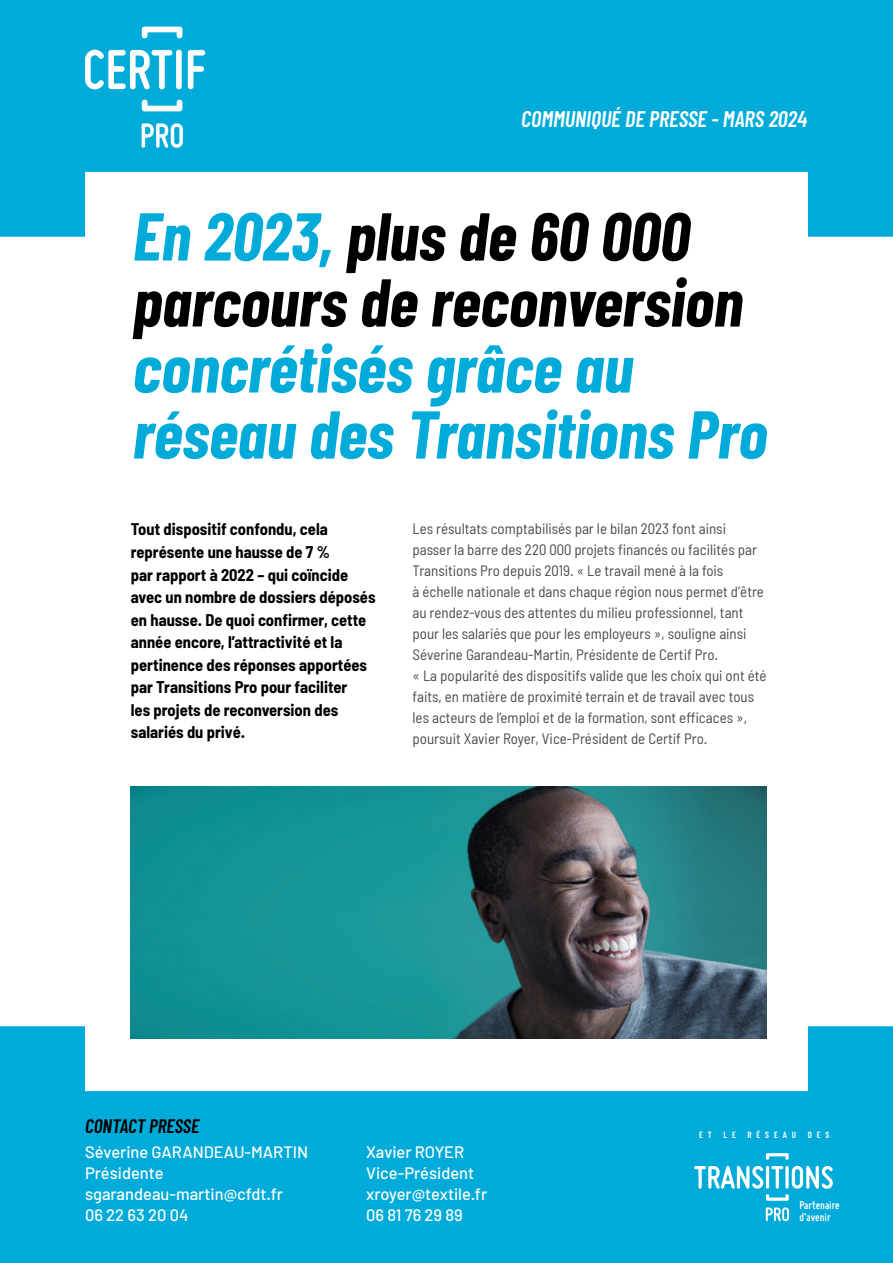
<style>
.page{position:relative;width:893px;height:1263px;background:#fff}
.page>*{position:absolute;margin:0;border:0;box-sizing:border-box;transform-origin:0 0}
.t1{font:italic 700 67.5px/66px "Barlow Condensed";color:#00abda}
.t2{font:italic 700 67.5px/66px "Barlow Condensed";color:#000}
.t3{font:italic 600 22.5px "Barlow Condensed";color:#fff}
.t4{font:italic 600 19.5px "Barlow Condensed";color:#000}
.t5{font:700 semi-condensed 16.5px/22.5px "Barlow";color:#000}
.t6{font:500 16.5px/21px "Barlow";color:#fff}
.t7{font:semi-condensed 15px/21px "Barlow";color:#4a4a49}
.t8{font:700 12.15px/11.4px "Miso";color:#fff}
.t9{font:600 9px "Barlow Condensed";letter-spacing:.54em;color:#fff}
.s1{color:#00abda}
</style>
<div class="page">
<svg style="left:0;top:0;width:893px;height:237px;fill:#00abda"></svg>
<svg style="left:142px;top:123px;width:41px;height:25px"></svg>
<svg style="left:142px;top:27px;width:40px;height:11px"></svg>
<svg style="left:142px;top:100px;width:40px;height:11px"></svg>
<svg style="left:85px;top:49px;width:87px;height:41px"></svg>
<div style="left:176px;top:50px;width:6px;height:39px;background:#fff;border-radius:3px"></div>
<svg style="left:188px;top:50px;width:17px;height:39px"></svg>
<img style="left:131px;top:787px;width:636px;height:239px">
<svg style="left:0;top:1026px;width:893px;height:237px;fill:#00abda"></svg>
<svg style="left:766px;top:1207px;width:23px;height:14px"></svg>
<svg style="left:766px;top:1153px;width:23px;height:7px"></svg>
<svg style="left:694px;top:1166px;width:139px;height:35px"></svg>
<h2 class="t3" style="left:521px;top:103px;width:287px">COMMUNIQUÉ DE PRESSE - MARS 2024</h2>
<h1 class="t2" style="left:133px;top:200px;width:612px"><span class="s1">En 2023,</span> plus de 60 000 parcours de reconversion</h1>
<h1 class="t1" style="left:133px;top:332px;width:636px">concrétisés grâce au réseau des Transitions Pro</h1>
<p class="t5" style="left:131px;top:518px;width:246px">Tout dispositif confondu, cela représente une hausse de 7 %<br>par rapport à 2022 – qui coïncide avec un nombre de dossiers déposés en hausse. De quoi confirmer, cette année encore, l’attractivité et la pertinence des réponses apportées par Transitions Pro pour faciliter<br>les projets de reconversion des salariés du privé.</p>
<p class="t7" style="left:412px;top:518px;width:356px">Les résultats comptabilisés par le bilan 2023 font ainsi passer la barre des 220 000 projets financés ou facilités par Transitions Pro depuis 2019. « Le travail mené à la fois<br>à échelle nationale et dans chaque région nous permet d’être au rendez-vous des attentes du milieu professionnel, tant pour les salariés que pour les employeurs », souligne ainsi Séverine Garandeau-Martin, Présidente de Certif Pro.<br>« La popularité des dispositifs valide que les choix qui ont été faits, en matière de proximité terrain et de travail avec tous les acteurs de l’emploi et de la formation, sont efficaces », poursuit Xavier Royer, Vice-Président de Certif Pro.</p>
<h3 class="t4" style="left:85px;top:1112px;width:116px">CONTACT PRESSE</h3>
<p class="t6" style="left:85px;top:1141px;width:225px">Séverine GARANDEAU-MARTIN<br>Présidente sgarandeau-martin@cfdt.fr<br>06 22 63 20 04</p>
<p class="t6" style="left:366px;top:1141px;width:122px">Xavier ROYER<br>Vice-Président xroyer@textile.fr<br>06 81 76 29 89</p>
<p class="t9" style="left:699px;top:1128px;width:14px">E T</p>
<p class="t9" style="left:723px;top:1128px;width:14px">L E</p>
<p class="t9" style="left:747px;top:1128px;width:50px">RÉSEAU</p>
<p class="t9" style="left:808px;top:1128px;width:23px">DES</p>
<p class="t8" style="left:799px;top:1200px;width:42px">Partenaire d’avenir</p>
</div>
